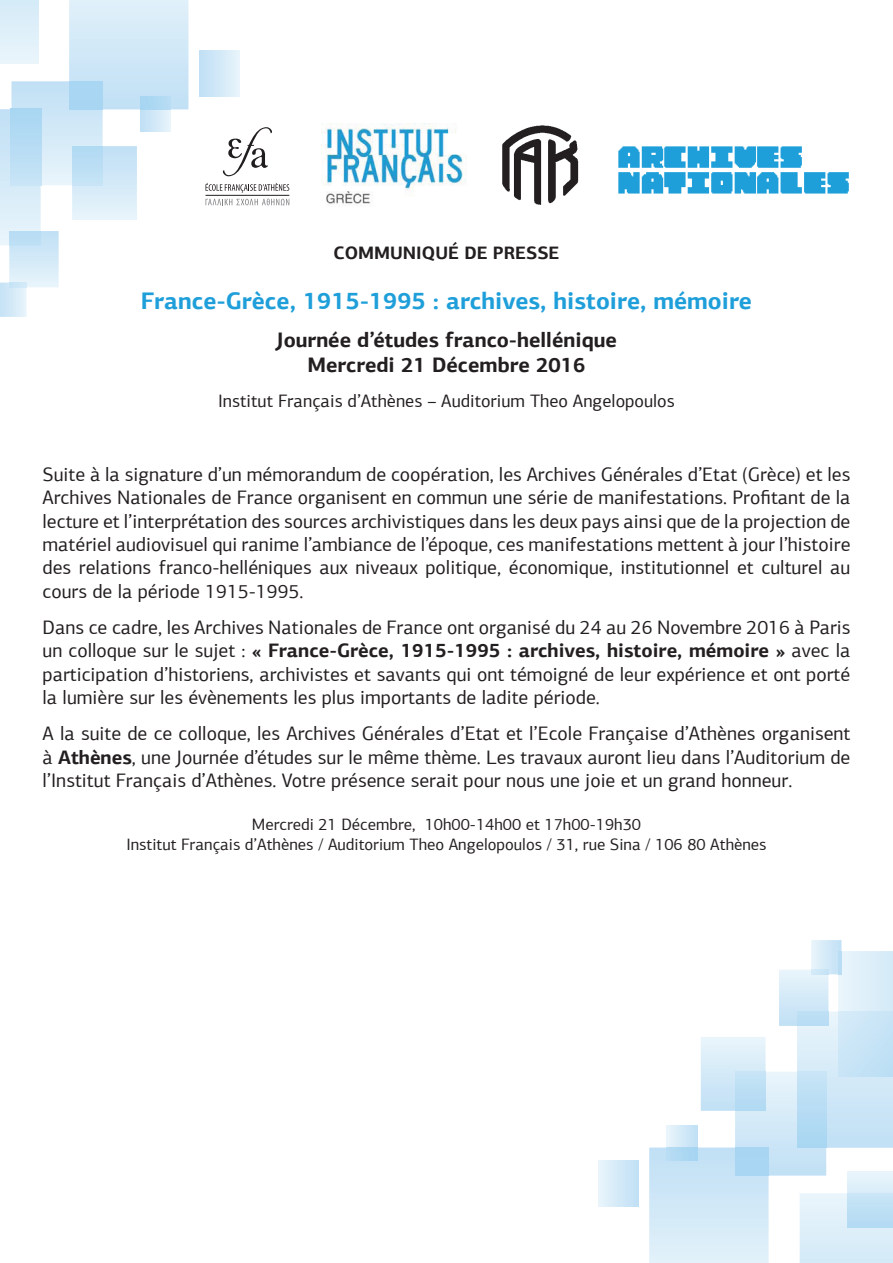
<style>
.page{position:relative;width:893px;height:1263px;background:#fff}
.page>*{position:absolute;margin:0;border:0;box-sizing:border-box;transform-origin:0 0}
.t1{font:700 24px "PF Agora Sans Pro";color:#1f9fda}
.t2{font:700 21px "PF Agora Sans Pro";color:#231f20}
.t3{font:19.5px/23.4px "PF Agora Sans Pro";color:#231f20;text-align:justify}
.t4{font:18px "PF Agora Sans Pro";color:#231f20}
.t5{font:700 18px "PF Agora Sans Pro";color:#231f20}
.t6{font:16.5px "PF Agora Sans Pro";color:#231f20}
.s1{font-weight:700}
</style>
<div class="page">
<div style="left:199px;top:51px;width:41px;height:46px;background:linear-gradient(to right,#bfdff4,#e8f4fb)"></div>
<svg style="left:0;top:0;width:188px;height:317px"></svg>
<img style="left:11px;top:109px;width:30px;height:77px">
<img style="left:9px;top:231px;width:32px;height:14px">
<div style="left:598px;top:1160px;width:40px;height:46px;background:linear-gradient(to right,#e9f5fb,#c2e0f5)"></div>
<svg style="left:649px;top:940px;width:244px;height:323px"></svg>
<img style="left:797px;top:1072px;width:29px;height:76px">
<img style="left:797px;top:1012px;width:31px;height:14px">
<img style="left:838px;top:1012px;width:55px;height:64px">
<img style="left:502px;top:125px;width:77px;height:80px">
<img style="left:323px;top:124px;width:142px;height:81px">
<svg style="left:223px;top:127px;width:49px;height:49px"></svg>
<svg style="left:206px;top:183px;width:83px;height:10px"></svg>
<svg style="left:206px;top:199px;width:83px;height:6px"></svg>
<hr style="left:206px;top:195px;width:83px;height:1px;background:#201d1e">
<img style="left:618px;top:146px;width:231px;height:48px">
<p class="t5" style="left:333px;top:241px;width:228px">COMMUNIQUÉ DE PRESSE</p>
<p class="t1" style="left:141px;top:286px;width:613px">France-Grèce, 1915-1995 : archives, histoire, mémoire</p>
<p class="t2" style="left:276px;top:327px;width:342px">Journée d’études franco-hellénique</p>
<p class="t2" style="left:307px;top:352px;width:280px">Mercredi 21 Décembre 2016</p>
<p class="t4" style="left:218px;top:390px;width:458px">Institut Français d’Athènes – Auditorium Theo Angelopoulos</p>
<p class="t3" style="left:43px;top:462px;width:809px">Suite à la signature d’un mémorandum de coopération, les Archives Générales d’Etat (Grèce) et les Archives Nationales de France organisent en commun une série de manifestations. Profitant de la lecture et l’interprétation des sources archivistiques dans les deux pays ainsi que de la projection de matériel audiovisuel qui ranime l’ambiance de l’époque, ces manifestations mettent à jour l’histoire des relations franco-helléniques aux niveaux politique, économique, institutionnel et culturel au cours de la période 1915-1995.</p>
<p class="t3" style="left:43px;top:616px;width:809px">Dans ce cadre, les Archives Nationales de France ont organisé du 24 au 26 Novembre 2016 à Paris un colloque sur le sujet : <span class="s1">« France-Grèce, 1915-1995 : archives, histoire, mémoire »</span> avec la participation d’historiens, archivistes et savants qui ont témoigné de leur expérience et ont porté la lumière sur les évènements les plus importants de ladite période.</p>
<p class="t3" style="left:43px;top:722px;width:809px">A la suite de ce colloque, les Archives Générales d’Etat et l’Ecole Française d’Athènes organisent à <span class="s1">Athènes</span>, une Journée d’études sur le même thème. Les travaux auront lieu dans l’Auditorium de l’Institut Français d’Athènes. Votre présence serait pour nous une joie et un grand honneur.</p>
<p class="t6" style="left:252px;top:815px;width:391px">Mercredi 21 Décembre, 10h00-14h00 et 17h00-19h30</p>
<p class="t6" style="left:126px;top:835px;width:642px">Institut Français d’Athènes / Auditorium Theo Angelopoulos / 31, rue Sina / 106 80 Athènes</p>
</div>
